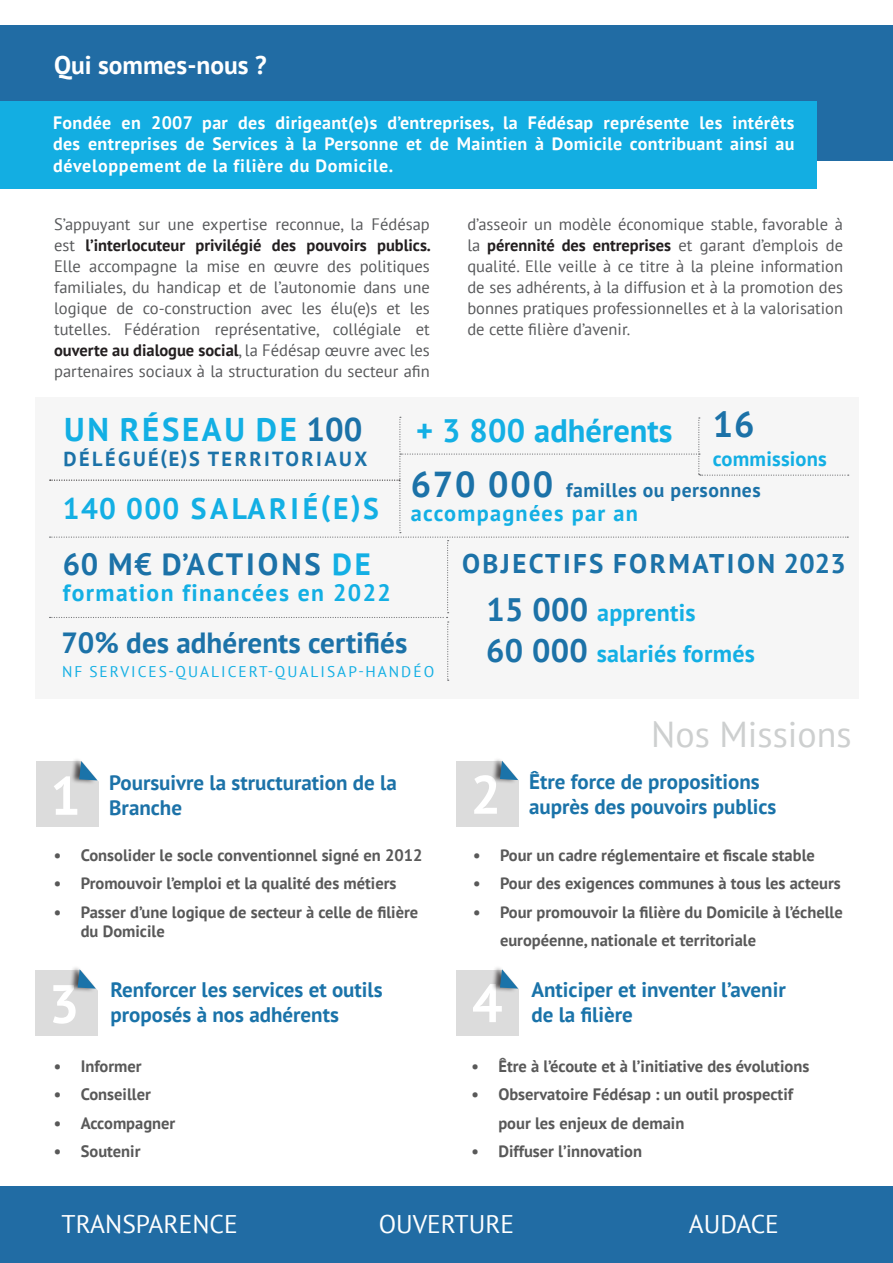
<style>
.page{position:relative;width:893px;height:1263px;background:#fff}
.page>*{position:absolute;margin:0;border:0;box-sizing:border-box;transform-origin:0 0}
.t1{font:700 54px "PT Sans";color:#fff}
.t2{font:36px "PT Sans";color:#cdcfcf}
.t3{font:700 36px "PT Sans";color:#1c72a8}
.t4{font:700 32.85px "PT Sans";letter-spacing:.08em;color:#13afe4}
.t5{font:700 32.4px "PT Sans";color:#13afe4}
.t6{font:700 30.75px "PT Sans";letter-spacing:.095em;color:#1c72a8}
.t7{font:700 29.7px "PT Sans";letter-spacing:.085em;color:#13afe4}
.t8{font:700 29.1px "PT Sans";color:#1c72a8}
.t9{font:700 27px "PT Sans";letter-spacing:.09em;color:#1c72a8}
.t10{font:25.5px "PT Sans";color:#fff}
.t11{font:700 25.5px "PT Sans";color:#fff}
.t12{font:700 24px "PT Sans";letter-spacing:.01em;color:#13afe4}
.t13{font:700 23.7px "PT Sans";letter-spacing:.06em;color:#13afe4}
.t14{font:700 22.35px "PT Sans";letter-spacing:.06em;color:#13afe4}
.t15{font:700 21px "PT Sans";color:#1a73a9}
.t16{font:700 21px/25.2px "PT Sans";color:#1c72a8}
.t17{font:700 20.55px "PT Sans";letter-spacing:.01em;color:#13afe4}
.t18{font:700 20.4px "PT Sans";letter-spacing:.12em;color:#1c72a8}
.t19{font:700 19.65px "PT Sans";letter-spacing:.025em;color:#1c72a8}
.Sous-Titre{font:700 18px/21.6px "PT Sans";letter-spacing:.04em;color:#fff;text-align:justify}
.t20{font:16.5px/21px "PT Sans";color:#57585a;text-align:justify}
.t21{font:700 16.5px/28.5px "PT Sans";color:#595959}
.t22{font:15.45px "PT Sans";letter-spacing:.13em;color:#13afe4}
.s1{font-weight:700;color:#231f20}
.s2{color:#1c72a8}
.s3{color:#13afe4}
.s4{font-size:36px}
.s5{font-size:32.4px;color:#1c72a8}
.s6{color:#fff}
</style>
<div class="page">
<div style="left:0;top:1186px;width:893px;height:77px;background:#216ca4"></div>
<div style="left:0;top:26px;width:893px;height:135px;background:#216ca4"></div>
<div style="left:456px;top:761px;width:63px;height:65px;background:#dcdcdc"></div>
<div style="left:456px;top:970px;width:63px;height:65px;background:#dcdcdc"></div>
<div style="left:35px;top:970px;width:62px;height:65px;background:#dcdcdc"></div>
<div style="left:36px;top:761px;width:62px;height:65px;background:#dcdcdc"></div>
<div style="left:0;top:102px;width:816px;height:87px;background:#13aee2"></div>
<div style="left:35px;top:397px;width:824px;height:301px;background:#f6f6f6"></div>
<div style="left:71px;top:757px;width:26px;height:28px;background:#231f20;opacity:.75"></div>
<svg style="left:79px;top:759px;width:20px;height:27px"></svg>
<div style="left:491px;top:756px;width:27px;height:28px;background:#231f20;opacity:.75"></div>
<svg style="left:500px;top:759px;width:19px;height:25px"></svg>
<div style="left:491px;top:965px;width:27px;height:28px;background:#231f20;opacity:.75"></div>
<svg style="left:500px;top:967px;width:19px;height:26px"></svg>
<div style="left:69px;top:965px;width:27px;height:28px;background:#231f20;opacity:.75"></div>
<svg style="left:78px;top:967px;width:20px;height:27px"></svg>
<svg style="left:50px;top:417px;width:799px;height:264px"></svg>
<p class="t11" style="left:54px;top:48px;width:214px">Qui sommes-nous ?</p>
<p class="Sous-Titre" style="left:53px;top:111px;width:743px">Fondée en 2007 par des dirigeant(e)s d’entreprises, la Fédésap représente les intérêts des entreprises de Services à la Personne et de Maintien à Domicile contribuant ainsi au développement de la filière du Domicile.</p>
<p class="t20" style="left:54px;top:213px;width:378px">S’appuyant sur une expertise reconnue, la Fédésap est <span class="s1">l’interlocuteur privilégié des pouvoirs publics.<br></span>Elle accompagne la mise en œuvre des politiques familiales, du handicap et de l’autonomie dans une logique de co-construction avec les élu(e)s et les tutelles. Fédération représentative, collégiale et <span class="s1">ouverte au dialogue social</span>, la Fédésap œuvre avec les partenaires sociaux à la structuration du secteur afin</p>
<p class="t20" style="left:467px;top:213px;width:377px">d’asseoir un modèle économique stable, favorable à la <span class="s1">pérennité des entreprises</span> et garant d’emplois de qualité. Elle veille à ce titre à la pleine information de ses adhérents, à la diffusion et à la promotion des bonnes pratiques professionnelles et à la valorisation de cette filière d’avenir.</p>
<p class="t4" style="left:64px;top:408px;width:300px">UN RÉSEAU DE <span class="s2">100</span></p>
<p class="t18" style="left:64px;top:446px;width:305px">DÉLÉGUÉ(E)S TERRITORIAUX</p>
<p class="t7" style="left:63px;top:489px;width:318px">140 000 SALARIÉ(E)S</p>
<p class="t6" style="left:63px;top:544px;width:310px">60 M€ D’ACTIONS <span class="s3">DE</span></p>
<p class="t13" style="left:63px;top:577px;width:330px">formation financées en 2022</p>
<p class="t5" style="left:416px;top:409px;width:258px">+ 3 800 adhérents</p>
<p class="t3" style="left:713px;top:400px;width:43px">16</p>
<p class="t17" style="left:713px;top:445px;width:116px">commissions</p>
<p class="t19" style="left:411px;top:477px;width:351px"><span class="s4">670 000</span> familles ou personnes</p>
<p class="t14" style="left:411px;top:498px;width:229px">accompagnées par an</p>
<p class="t9" style="left:462px;top:545px;width:385px">OBJECTIFS FORMATION 2023</p>
<p class="t12" style="left:487px;top:596px;width:211px"><span class="s5">15 000</span> apprentis</p>
<p class="t8" style="left:61px;top:624px;width:347px">70% des adhérents certifiés</p>
<p class="t22" style="left:62px;top:662px;width:374px">NF SERVICES-QUALICERT-QUALISAP-HANDÉO</p>
<p class="t12" style="left:486px;top:638px;width:270px"><span class="s5">60 000</span> salariés formés</p>
<p class="t2" style="left:651px;top:711px;width:202px">Nos Missions</p>
<p class="t16" style="left:109px;top:770px;width:289px">Poursuivre la structuration de la<br>Branche</p>
<p class="t15" style="left:529px;top:768px;width:232px">Être force de propositions</p>
<p class="t1" style="left:50px;top:760px;width:32px">1</p>
<p class="t1" style="left:470px;top:759px;width:32px">2</p>
<p class="t15" style="left:529px;top:793px;width:249px">auprès des pouvoirs publics</p>
<p class="t21" style="left:54px;top:840px;width:370px">• Consolider le socle conventionnel signé en 2012</p>
<p class="t21" style="left:54px;top:869px;width:344px">• Promouvoir l’emploi et la qualité des métiers</p>
<p class="t21" style="left:81px;top:901px;width:339px;line-height:19.8px;text-indent:-27px">• Passer d’une logique de secteur à celle de filière du Domicile</p>
<p class="t1" style="left:49px;top:968px;width:32px">3</p>
<p class="t15" style="left:110px;top:976px;width:274px">Renforcer les services et outils</p>
<p class="t15" style="left:110px;top:1001px;width:239px">proposés à nos adhérents<span class="s6">s</span></p>
<p class="t21" style="left:54px;top:1051px;width:90px">• Informer</p>
<p class="t21" style="left:54px;top:1080px;width:99px">• Conseiller</p>
<p class="t21" style="left:54px;top:1108px;width:123px">• Accompagner</p>
<p class="t21" style="left:54px;top:1137px;width:88px">• Soutenir</p>
<p class="t21" style="left:473px;top:840px;width:343px">• Pour un cadre réglementaire et fiscale stable</p>
<p class="t21" style="left:473px;top:869px;width:369px">• Pour des exigences communes à tous les acteurs</p>
<p class="t21" style="left:500px;top:897px;width:344px;text-indent:-27px">• Pour promouvoir la filière du Domicile à l’échelle européenne, nationale et territoriale</p>
<p class="t1" style="left:472px;top:967px;width:32px">4</p>
<p class="t15" style="left:531px;top:975px;width:256px">Anticiper et inventer l’avenir</p>
<p class="t15" style="left:531px;top:1000px;width:103px">de la filière</p>
<p class="t21" style="left:471px;top:1051px;width:339px">• Être à l’écoute et à l’initiative des évolutions</p>
<p class="t21" style="left:498px;top:1080px;width:296px;text-indent:-27px">• Observatoire Fédésap : un outil prospectif pour les enjeux de demain</p>
<p class="t21" style="left:471px;top:1137px;width:172px">• Diffuser l’innovation</p>
<p class="t10" style="left:62px;top:1207px;width:178px">TRANSPARENCE</p>
<p class="t10" style="left:379px;top:1207px;width:137px">OUVERTURE</p>
<p class="t10" style="left:689px;top:1207px;width:92px">AUDACE</p>
</div>
